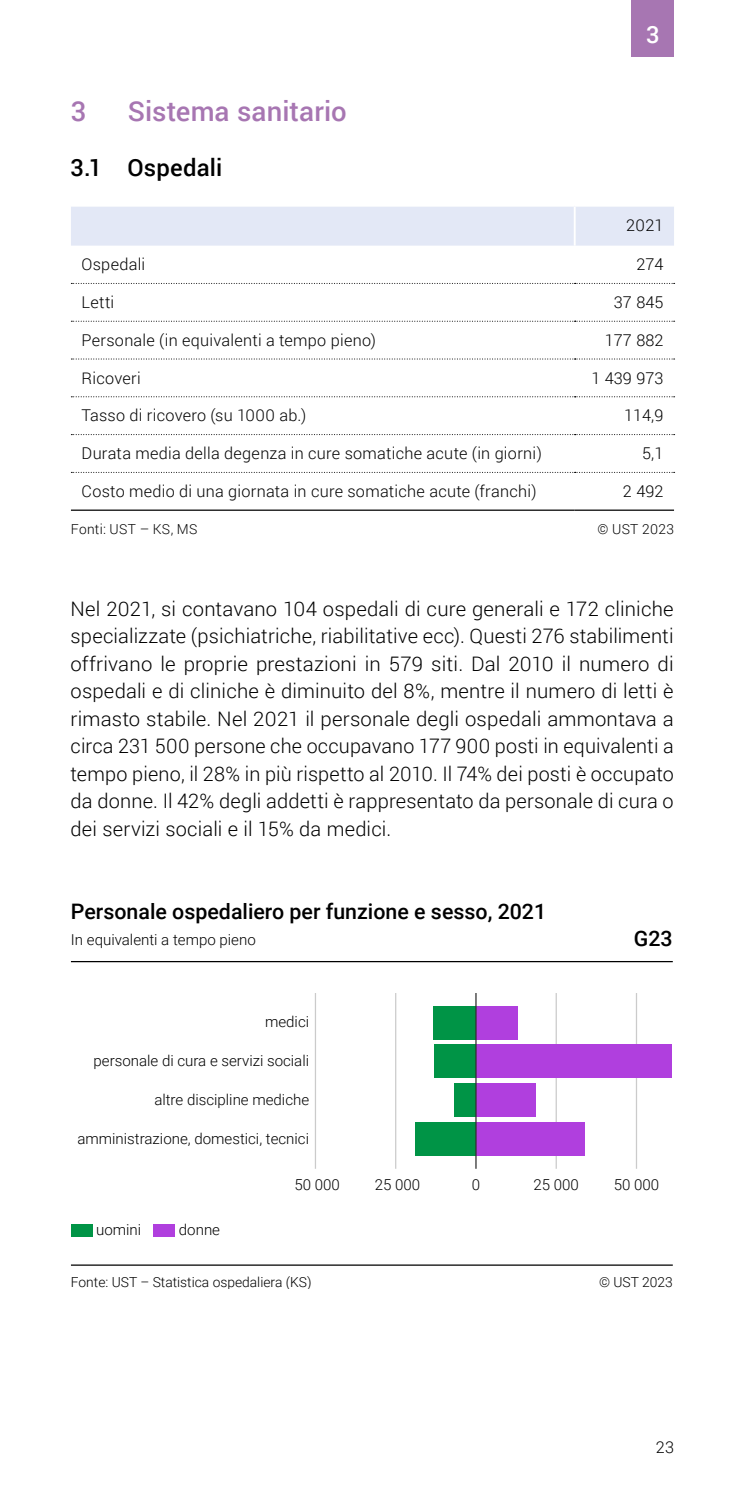
<style>
.page{position:relative;width:745px;height:1489px;background:#fff}
.page>*{position:absolute;margin:0;border:0;box-sizing:border-box;transform-origin:0 0}
.Untertitel_1_farbig{font:500 27.5px "Roboto";letter-spacing:.005em;color:#a776b2}
.Untertitel_2_fett{font:500 23.75px "Roboto";letter-spacing:.01em;color:#000}
.t1{font:500 23.75px "Roboto";color:#fff}
.t2{font:500 21.25px "Roboto";color:#000}
.Grundtext_I{font:300 20px/27.5px "Roboto";letter-spacing:.01em;color:#000;text-align:justify}
.TAB_Grundtext_TAB_Ko{font:300 16.25px "Roboto";letter-spacing:.015em;color:#000}
.t3{font:300 15px "Roboto";color:#000}
.TAB_Fusszeile{font:300 13.75px "Roboto";color:#000}
.TAB_Fusszeile-2{font:300 13.75px "Roboto";letter-spacing:.02em;color:#000}
</style>
<div class="page">
<div style="left:631px;top:0;width:42px;height:57px;background:#a776b2"></div>
<hr style="left:71px;top:960px;width:601px;height:2px;background:#000">
<hr style="left:314px;top:992px;width:2px;height:176px;background:#cbcbcb">
<hr style="left:395px;top:992px;width:1px;height:176px;background:#cbcbcb">
<hr style="left:555px;top:992px;width:1px;height:176px;background:#cbcbcb">
<hr style="left:635px;top:992px;width:1px;height:176px;background:#cbcbcb">
<div style="left:475px;top:1005px;width:42px;height:34px;background:#b03fde"></div>
<div style="left:433px;top:1005px;width:42px;height:34px;background:#009446"></div>
<div style="left:475px;top:1044px;width:196px;height:34px;background:#b03fde"></div>
<div style="left:434px;top:1044px;width:41px;height:34px;background:#009446"></div>
<div style="left:475px;top:1083px;width:60px;height:34px;background:#b03fde"></div>
<div style="left:454px;top:1083px;width:21px;height:34px;background:#009446"></div>
<div style="left:475px;top:1122px;width:109px;height:34px;background:#b03fde"></div>
<div style="left:415px;top:1122px;width:60px;height:34px;background:#009446"></div>
<div style="left:71px;top:1224px;width:21px;height:12px;background:#009446"></div>
<div style="left:154px;top:1224px;width:21px;height:12px;background:#b03fde"></div>
<hr style="left:475px;top:992px;width:1px;height:176px;background:#303030">
<hr style="left:71px;top:1264px;width:601px;height:1px;background:#000">
<div style="left:71px;top:207px;width:602px;height:39px;background:#e3e8f6"></div>
<hr style="left:573px;top:207px;width:2px;height:39px;background:#fff">
<svg style="left:71px;top:283px;width:603px;height:1px"></svg>
<svg style="left:71px;top:321px;width:603px;height:1px"></svg>
<svg style="left:71px;top:358px;width:603px;height:1px"></svg>
<svg style="left:71px;top:396px;width:603px;height:1px"></svg>
<svg style="left:71px;top:434px;width:603px;height:1px"></svg>
<svg style="left:71px;top:472px;width:603px;height:1px"></svg>
<hr style="left:71px;top:509px;width:503px;height:2px;background:#000">
<hr style="left:574px;top:509px;width:99px;height:2px;background:#000">
<h3 class="Untertitel_1_farbig" style="left:71px;top:91px;width:17px">3</h3>
<h3 class="Untertitel_1_farbig" style="left:128px;top:91px;width:220px">Sistema sanitario</h3>
<h4 class="Untertitel_2_fett" style="left:71px;top:150px;width:153px">3.1 Ospedali</h4>
<p class="t1" style="left:645px;top:17px;width:15px">3</p>
<p class="TAB_Grundtext_TAB_Ko" style="left:625px;top:214px;width:39px">2021</p>
<p class="TAB_Grundtext_TAB_Ko" style="left:81px;top:253px;width:65px">Ospedali</p>
<p class="TAB_Grundtext_TAB_Ko" style="left:636px;top:253px;width:29px">274</p>
<p class="TAB_Grundtext_TAB_Ko" style="left:81px;top:291px;width:34px">Letti</p>
<p class="TAB_Grundtext_TAB_Ko" style="left:613px;top:291px;width:51px">37 845</p>
<p class="TAB_Grundtext_TAB_Ko" style="left:81px;top:329px;width:296px">Personale (in equivalenti a tempo pieno)</p>
<p class="TAB_Grundtext_TAB_Ko" style="left:604px;top:329px;width:60px">177 882</p>
<p class="TAB_Grundtext_TAB_Ko" style="left:81px;top:366px;width:61px">Ricoveri</p>
<p class="TAB_Grundtext_TAB_Ko" style="left:591px;top:366px;width:73px">1 439 973</p>
<p class="TAB_Grundtext_TAB_Ko" style="left:81px;top:404px;width:226px">Tasso di ricovero (su 1000 ab.)</p>
<p class="TAB_Grundtext_TAB_Ko" style="left:623px;top:404px;width:41px">114,9</p>
<p class="TAB_Grundtext_TAB_Ko" style="left:81px;top:442px;width:461px">Durata media della degenza in cure somatiche acute (in giorni)</p>
<p class="TAB_Grundtext_TAB_Ko" style="left:641px;top:442px;width:23px">5,1</p>
<p class="TAB_Grundtext_TAB_Ko" style="left:81px;top:480px;width:456px">Costo medio di una giornata in cure somatiche acute (franchi)</p>
<p class="TAB_Grundtext_TAB_Ko" style="left:622px;top:480px;width:42px">2 492</p>
<p class="TAB_Fusszeile-2" style="left:71px;top:519px;width:128px">Fonti: UST – KS, MS</p>
<p class="TAB_Fusszeile" style="left:597px;top:519px;width:78px">© UST 2023</p>
<p class="Grundtext_I" style="left:71px;top:594px;width:604px">Nel 2021, si contavano 104 ospedali di cure generali e 172 cliniche specializzate (psichiatriche, riabilitative ecc). Questi 276 stabilimenti offrivano le proprie prestazioni in 579 siti. Dal 2010 il numero di ospedali e di cliniche è diminuito del 8%, mentre il numero di letti è rimasto stabile. Nel 2021 il personale degli ospedali ammontava a circa 231 500 persone che occupavano 177 900 posti in equivalenti a tempo pieno, il 28% in più rispetto al 2010. Il 74% dei posti è occupato da donne. Il 42% degli addetti è rappresentato da personale di cura o dei servizi sociali e il 15% da medici.</p>
<p class="t2" style="left:71px;top:896px;width:476px">Personale ospedaliero per funzione e sesso, 2021</p>
<p class="t3" style="left:71px;top:929px;width:186px">In equivalenti a tempo pieno</p>
<p class="t2" style="left:633px;top:923px;width:40px">G23</p>
<p class="t3" style="left:265px;top:1011px;width:46px">medici</p>
<p class="t3" style="left:93px;top:1050px;width:217px">personale di cura e servizi sociali</p>
<p class="t3" style="left:154px;top:1089px;width:156px">altre discipline mediche</p>
<p class="t3" style="left:77px;top:1128px;width:233px">amministrazione, domestici, tecnici</p>
<p class="t3" style="left:96px;top:1219px;width:47px">uomini</p>
<p class="t3" style="left:179px;top:1219px;width:43px">donne</p>
<p class="t3" style="left:294px;top:1174px;width:47px">50 000</p>
<p class="t3" style="left:374px;top:1174px;width:47px">25 000</p>
<p class="t3" style="left:471px;top:1174px;width:10px">0</p>
<p class="t3" style="left:533px;top:1174px;width:47px">25 000</p>
<p class="t3" style="left:613px;top:1174px;width:47px">50 000</p>
<p class="TAB_Fusszeile" style="left:71px;top:1272px;width:242px">Fonte: UST – Statistica ospedaliera (KS)</p>
<p class="TAB_Fusszeile" style="left:598px;top:1272px;width:75px">© UST 2023</p>
<p class="TAB_Grundtext_TAB_Ko" style="left:655px;top:1435px;width:20px">23</p>
</div>
